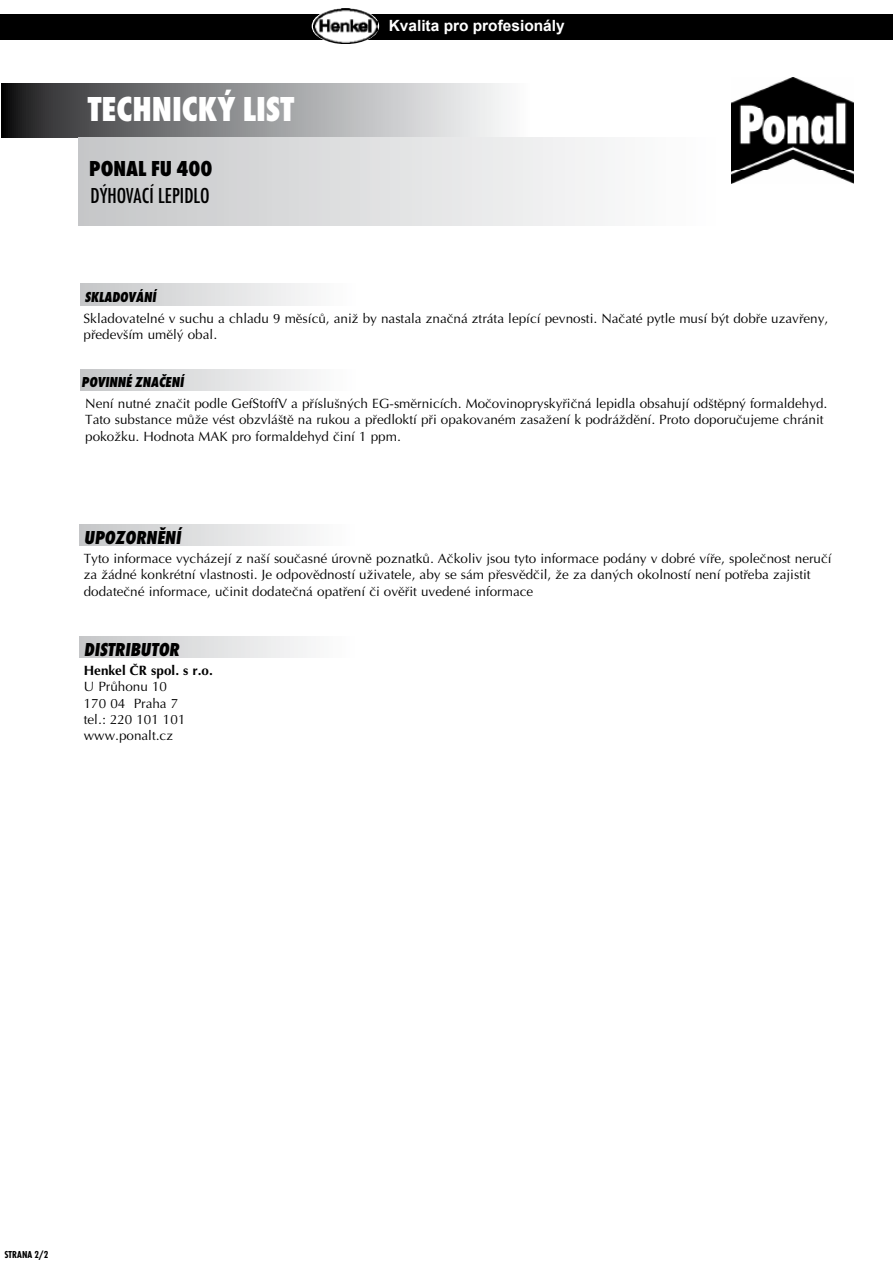
<style>
.page{position:relative;width:893px;height:1263px;background:#fff}
.page>*{position:absolute;margin:0;border:0;box-sizing:border-box;transform-origin:0 0}
.t1{font:36px "Futura TCE Ext Bol Con";color:#fff}
.t2{font:22.5px "Futura TCE Med Con";color:#000}
.t3{font:22.5px "Futura TCE Ext Bol Con";color:#000}
.t4{font:19.5px "Futura TCE Ext Bol Con Obl";color:#000}
.t5{font:700 15.45px "Arial CE";color:#fff}
.t6{font:15px "Futura TCE Ext Bol Con Obl";color:#000}
.t7{font:13.5px/16.2px "Optima CE";color:#000}
.t8{font:700 13.5px "Optima CE";color:#000}
.t9{font:10.5px "Futura TCE Bol Con";color:#000}
</style>
<div class="page">
<svg style="left:1px;top:84px;width:529px;height:54px;background:#969799"></svg>
<div style="left:79px;top:524px;width:276px;height:21px;background:linear-gradient(to right,#c6c7c8,#fefeff)"></div>
<div style="left:78px;top:138px;width:640px;height:87px;background:linear-gradient(to right,#c6c7c8,#fff)"></div>
<div style="left:80px;top:284px;width:277px;height:21px;background:linear-gradient(to right,#c6c7c8,#fff)"></div>
<div style="left:80px;top:369px;width:277px;height:21px;background:linear-gradient(to right,#c6c7c8,#fff)"></div>
<img style="left:731px;top:78px;width:123px;height:105px">
<div style="left:79px;top:637px;width:276px;height:21px;background:linear-gradient(to right,#c6c7c8,#fefeff)"></div>
<div style="left:0;top:14px;width:893px;height:25px;background:#000"></div>
<svg style="left:312px;top:8px;width:67px;height:36px"></svg>
<img style="left:314px;top:9px;width:63px;height:34px">
<h1 class="t1" style="left:88px;top:88px;width:201px">TECHNICKÝ LIST</h1>
<h2 class="t3" style="left:89px;top:156px;width:125px">PONAL FU 400</h2>
<h2 class="t2" style="left:91px;top:184px;width:121px">DÝHOVACÍ LEPIDLO</h2>
<p class="t5" style="left:389px;top:17px;width:178px">Kvalita pro profesionály</p>
<p class="t6" style="left:85px;top:288px;width:72px">SKLADOVÁNÍ</p>
<p class="t7" style="left:84px;top:311px;width:746px">Skladovatelné v suchu a chladu 9 měsíců, aniž by nastala značná ztráta lepící pevnosti. Načaté pytle musí být dobře uzavřeny, především umělý obal.</p>
<p class="t6" style="left:82px;top:373px;width:62px">POVINNÉ ZNAČEN</p>
<p class="t6" style="left:180px;top:373px;width:6px">Í</p>
<p class="t7" style="left:85px;top:396px;width:744px">Není nutné značit podle GefStoffV a příslušných EG-směrnicích. Močovinopryskyřičná lepidla obsahují odštěpný formaldehyd.<br>Tato substance může vést obzvláště na rukou a předloktí při opakovaném zasažení k podráždění. Proto doporučujeme chránit pokožku. Hodnota MAK pro formaldehyd činí 1 ppm.</p>
<h3 class="t4" style="left:85px;top:526px;width:22px">UPOZORN</h3>
<h3 class="t4" style="left:157px;top:526px;width:25px">ĚNÍ</h3>
<p class="t7" style="left:84px;top:551px;width:749px">Tyto informace vycházejí z naší současné úrovně poznatků. Ačkoliv jsou tyto informace podány v dobré víře, společnost neručí za žádné konkrétní vlastnosti. Je odpovědností uživatele, aby se sám přesvědčil, že za daných okolností není potřeba zajistit dodatečné informace, učinit dodatečná opatření či ověřit uvedené informace</p>
<h3 class="t4" style="left:85px;top:638px;width:57px">DISTRIBUTOR</h3>
<p class="t8" style="left:84px;top:664px;width:131px">Henkel ČR spol. s r.o.</p>
<p class="t7" style="left:84px;top:679px;width:103px">U Průhonu 10<br>170 04 Praha 7 tel.: 220 101 101 www.ponalt.cz</p>
<p class="t9" style="left:5px;top:1249px;width:45px">STRANA 2/2</p>
</div>
